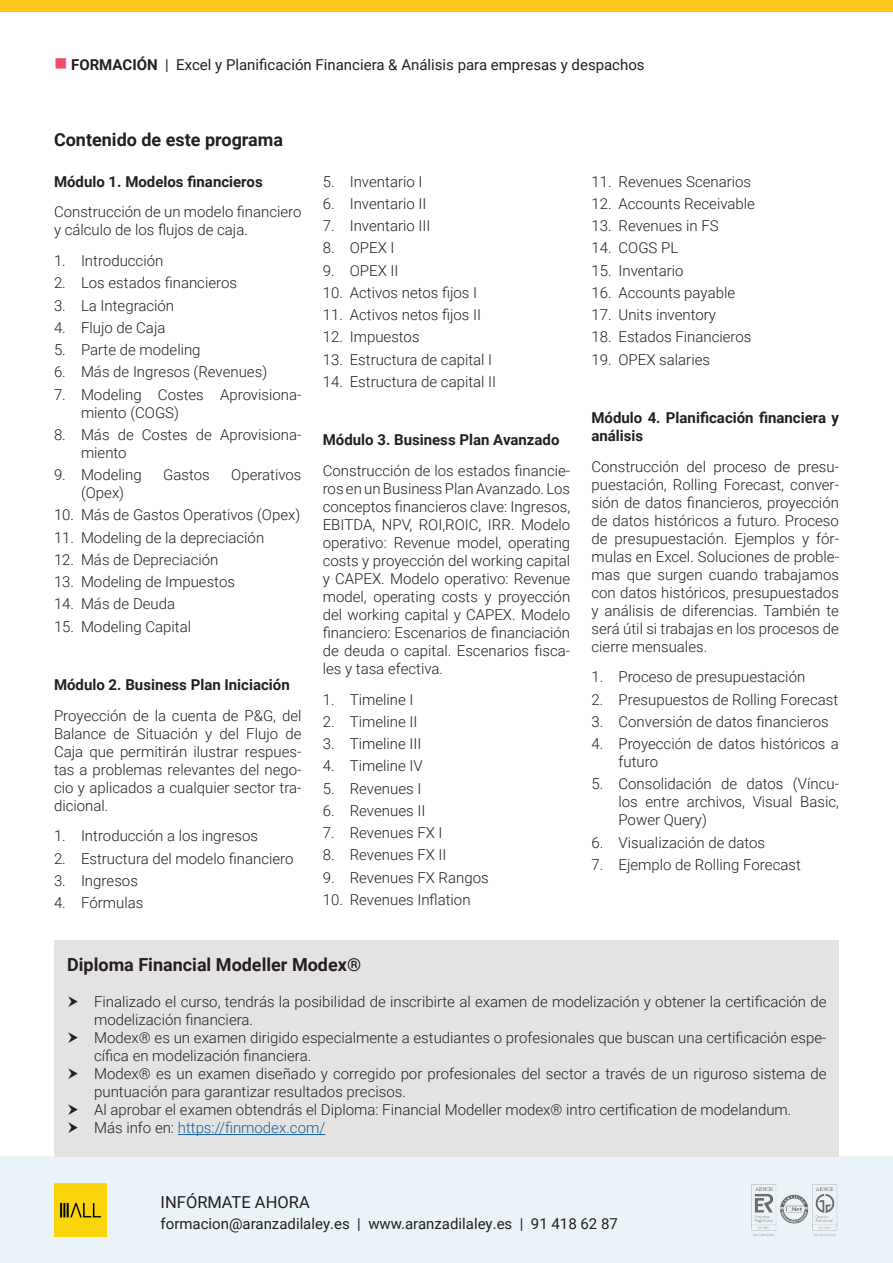
<style>
.page{position:relative;width:893px;height:1263px;background:#fff}
.page>*{position:absolute;margin:0;border:0;box-sizing:border-box;transform-origin:0 0}
.t1{font:700 18px "Roboto";color:#231f20}
.t2{font:16.5px "Roboto";color:#231f20}
.t3{font:300 15px/18px "Roboto";color:#231f20}
.t4{font:15px "Roboto";color:#231f20}
.t5{font:700 15px/18px "Roboto";color:#231f20}
.t6{font:300 15px "Roboto";color:#175d9e}
.s1{color:#ef5264}
.s2{font-weight:700}
.s3{color:#231f20}
</style>
<div class="page">
<div style="left:0;top:1157px;width:893px;height:106px;background:#eaf3f8"></div>
<div style="left:1px;top:0;width:892px;height:11px;background:#fec71d"></div>
<img style="left:54px;top:1184px;width:53px;height:52px">
<img style="left:751px;top:1184px;width:87px;height:53px">
<div style="left:54px;top:940px;width:785px;height:217px;background:#e5e3e2"></div>
<hr style="left:178px;top:1134px;width:147px;height:1px;background:#175d9e">
<p class="t4" style="left:54px;top:54px;width:592px"><span class="s1">■</span> <span class="s2">FORMACIÓN</span> | Excel y Planificación Financiera &amp; Análisis para empresas y despachos</p>
<p class="t1" style="left:54px;top:127px;width:231px">Contenido de este programa</p>
<p class="t5" style="left:54px;top:172px;width:210px">Módulo 1. Modelos financieros</p>
<p class="t3" style="left:54px;top:202px;width:249px">Construcción de un modelo financiero y cálculo de los flujos de caja.</p>
<p class="t3" style="left:54px;top:251px;width:111px">1. Introducción</p>
<p class="t3" style="left:54px;top:273px;width:185px">2. Los estados financieros</p>
<p class="t3" style="left:54px;top:296px;width:122px">3. La Integración</p>
<p class="t3" style="left:54px;top:318px;width:113px">4. Flujo de Caja</p>
<p class="t3" style="left:54px;top:340px;width:148px">5. Parte de modeling</p>
<p class="t3" style="left:54px;top:362px;width:215px">6. Más de Ingresos (Revenues)</p>
<p class="t3" style="left:81px;top:385px;width:222px;text-indent:-27px">7. Modeling Costes Aprovisiona&shy;miento (COGS)</p>
<p class="t3" style="left:81px;top:425px;width:222px;text-indent:-27px">8. Más de Costes de Aprovisiona&shy;miento</p>
<p class="t3" style="left:54px;top:465px;width:89px">9. Modeling</p>
<p class="t3" style="left:163px;top:465px;width:48px">Gastos</p>
<p class="t3" style="left:231px;top:465px;width:72px">Operativos</p>
<p class="t3" style="left:81px;top:483px;width:45px">(Opex)</p>
<p class="t3" style="left:54px;top:505px;width:248px">10. Más de Gastos Operativos (Opex)</p>
<p class="t3" style="left:54px;top:528px;width:212px">11. Modeling de la depreciación</p>
<p class="t3" style="left:54px;top:550px;width:166px">12. Más de Depreciación</p>
<p class="t3" style="left:54px;top:572px;width:182px">13. Modeling de Impuestos</p>
<p class="t3" style="left:54px;top:594px;width:123px">14. Más de Deuda</p>
<p class="t3" style="left:54px;top:617px;width:139px">15. Modeling Capital</p>
<p class="t5" style="left:54px;top:675px;width:237px">Módulo 2. Business Plan Iniciación</p>
<p class="t3" style="left:54px;top:706px;width:249px;text-align:justify">Proyección de la cuenta de P&amp;G, del Balance de Situación y del Flujo de Caja que permitirán ilustrar respues&shy;tas a problemas relevantes del nego&shy;cio y aplicados a cualquier sector tra&shy;dicional.</p>
<p class="t3" style="left:54px;top:826px;width:205px">1. Introducción a los ingresos</p>
<p class="t3" style="left:54px;top:849px;width:241px">2. Estructura del modelo financiero</p>
<p class="t3" style="left:54px;top:871px;width:85px">3. Ingresos</p>
<p class="t3" style="left:54px;top:893px;width:91px">4. Fórmulas</p>
<p class="t3" style="left:323px;top:172px;width:101px">5. Inventario I</p>
<p class="t3" style="left:323px;top:194px;width:105px">6. Inventario II</p>
<p class="t3" style="left:323px;top:216px;width:109px">7. Inventario III</p>
<p class="t3" style="left:323px;top:238px;width:73px">8. OPEX I</p>
<p class="t3" style="left:323px;top:261px;width:77px">9. OPEX II</p>
<p class="t3" style="left:323px;top:283px;width:156px">10. Activos netos fijos I</p>
<p class="t3" style="left:323px;top:305px;width:160px">11. Activos netos fijos II</p>
<p class="t3" style="left:323px;top:327px;width:98px">12. Impuestos</p>
<p class="t3" style="left:323px;top:350px;width:171px">13. Estructura de capital I</p>
<p class="t3" style="left:323px;top:372px;width:175px">14. Estructura de capital II</p>
<p class="t5" style="left:323px;top:430px;width:238px">Módulo 3. Business Plan Avanzado</p>
<p class="t3" style="left:323px;top:461px;width:249px;text-align:justify">Construcción de los estados financie&shy;ros en un Business Plan Avanzado. Los conceptos financieros clave: Ingresos, EBITDA, NPV, ROI,ROIC, IRR. Modelo operativo: Revenue model, operating costs y proyección del working capital y CAPEX. Modelo operativo: Revenue model, operating costs y proyección del working capital y CAPEX. Modelo financiero: Escenarios de financiación de deuda o capital. Escenarios fisca&shy;les y tasa efectiva.</p>
<p class="t3" style="left:323px;top:690px;width:92px">1. Timeline I</p>
<p class="t3" style="left:323px;top:712px;width:96px">2. Timeline II</p>
<p class="t3" style="left:323px;top:734px;width:100px">3. Timeline III</p>
<p class="t3" style="left:323px;top:756px;width:101px">4. Timeline IV</p>
<p class="t3" style="left:323px;top:779px;width:100px">5. Revenues I</p>
<p class="t3" style="left:323px;top:801px;width:104px">6. Revenues II</p>
<p class="t3" style="left:323px;top:823px;width:121px">7. Revenues FX I</p>
<p class="t3" style="left:323px;top:845px;width:125px">8. Revenues FX II</p>
<p class="t3" style="left:323px;top:868px;width:167px">9. Revenues FX Rangos</p>
<p class="t3" style="left:323px;top:890px;width:149px">10. Revenues Inflation</p>
<p class="t3" style="left:591px;top:172px;width:161px">11. Revenues Scenarios</p>
<p class="t3" style="left:591px;top:194px;width:165px">12. Accounts Receivable</p>
<p class="t3" style="left:591px;top:216px;width:129px">13. Revenues in FS</p>
<p class="t3" style="left:591px;top:238px;width:88px">14. COGS PL</p>
<p class="t3" style="left:591px;top:261px;width:94px">15. Inventario</p>
<p class="t3" style="left:591px;top:283px;width:145px">16. Accounts payable</p>
<p class="t3" style="left:591px;top:305px;width:126px">17. Units inventory</p>
<p class="t3" style="left:591px;top:327px;width:162px">18. Estados Financieros</p>
<p class="t3" style="left:591px;top:350px;width:120px">19. OPEX salaries</p>
<p class="t5" style="left:591px;top:408px;width:249px">Módulo 4. Planificación financiera y análisis</p>
<p class="t3" style="left:591px;top:457px;width:249px;text-align:justify">Construcción del proceso de presu&shy;puestación, Rolling Forecast, conver&shy;sión de datos financieros, proyección de datos históricos a futuro. Proceso de presupuestación. Ejemplos y fór&shy;mulas en Excel. Soluciones de proble&shy;mas que surgen cuando trabajamos con datos históricos, presupuestados y análisis de diferencias. También te será útil si trabajas en los procesos de cierre mensuales.</p>
<p class="t3" style="left:591px;top:667px;width:215px">1. Proceso de presupuestación</p>
<p class="t3" style="left:591px;top:690px;width:248px">2. Presupuestos de Rolling Forecast</p>
<p class="t3" style="left:591px;top:712px;width:239px">3. Conversión de datos financieros</p>
<p class="t3" style="left:618px;top:734px;width:222px;text-indent:-27px">4. Proyección de datos históricos a futuro</p>
<p class="t3" style="left:618px;top:774px;width:222px;text-align:justify;text-indent:-27px">5. Consolidación de datos (Víncu&shy;los entre archivos, Visual Basic, Power Query)</p>
<p class="t3" style="left:591px;top:833px;width:175px">6. Visualización de datos</p>
<p class="t3" style="left:591px;top:855px;width:211px">7. Ejemplo de Rolling Forecast</p>
<p class="t1" style="left:67px;top:952px;width:295px">Diploma Financial Modeller Modex®</p>
<p class="t3" style="left:94px;top:992px;width:734px">Finalizado el curso, tendrás la posibilidad de inscribirte al examen de modelización y obtener la certificación de modelización financiera.</p>
<p class="t3" style="left:94px;top:1028px;width:734px">Modex® es un examen dirigido especialmente a estudiantes o profesionales que buscan una certificación espe&shy;cífica en modelización financiera.</p>
<p class="t3" style="left:94px;top:1064px;width:734px">Modex® es un examen diseñado y corregido por profesionales del sector a través de un riguroso sistema de puntuación para garantizar resultados precisos.</p>
<p class="t3" style="left:94px;top:1100px;width:699px">Al aprobar el examen obtendrás el Diploma: Financial Modeller modex® intro certification de modelandum.</p>
<p class="t6" style="left:94px;top:1117px;width:233px"><span class="s3">Más info en:</span> https://finmodex.com/</p>
<p class="t2" style="left:161px;top:1190px;width:151px">INFÓRMATE AHORA</p>
<p class="t4" style="left:161px;top:1213px;width:459px">formacion@aranzadilaley.es | www.aranzadilaley.es | 91 418 62 87</p>
</div>
